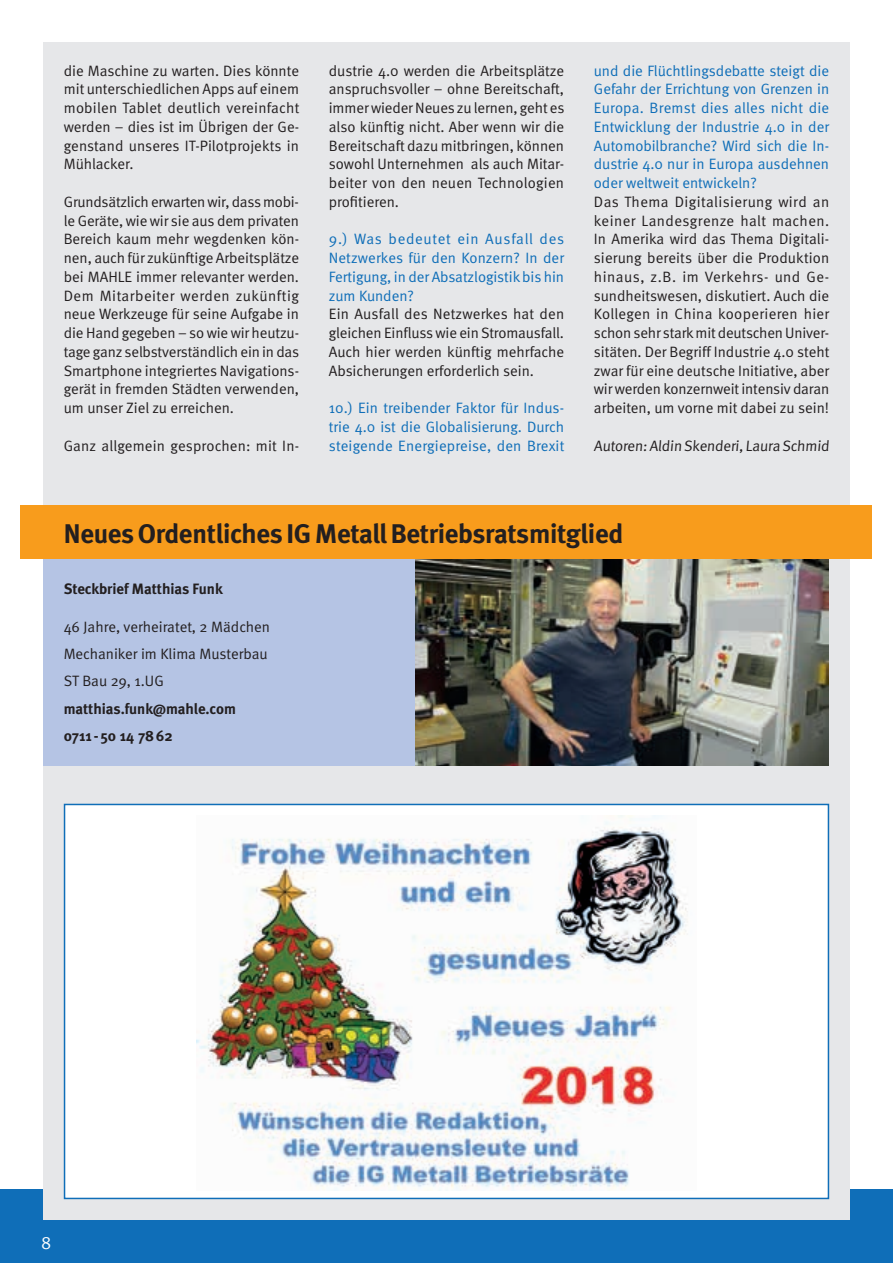
<style>
.page{position:relative;width:893px;height:1263px;background:#fff}
.page>*{position:absolute;margin:0;border:0;box-sizing:border-box;transform-origin:0 0}
.t1{font:700 27px "Meta";letter-spacing:-.01em;color:#231f20}
.t2{font:18px "Meta Normal";color:#fff}
.t3{font:15px/18.8px "Meta Normal";color:#231f20;text-align:justify}
.t4{font:15px/18.8px "Meta Normal";color:#0f6eb8;text-align:justify}
.t5{font:700 15px/27.3px "Meta";color:#231f20}
</style>
<div class="page">
<div style="left:0;top:1189px;width:893px;height:74px;background:#0f6eb8"></div>
<div style="left:43px;top:43px;width:807px;height:1177px;background:#e6e7e9"></div>
<div style="left:64px;top:804px;width:765px;height:395px;background:#fff;border:2px solid #0f6eb8"></div>
<div style="left:43px;top:555px;width:764px;height:210px;background:#b5c4e4"></div>
<img style="left:416px;top:558px;width:413px;height:207px">
<div style="left:20px;top:505px;width:852px;height:53px;background:#f89c1c"></div>
<img style="left:196px;top:815px;width:492px;height:376px">
<p class="t3" style="left:64px;top:61px;width:237px">die Maschine zu warten. Dies könnte mit unterschiedlichen Apps auf einem mobilen Tablet deutlich vereinfacht werden – dies ist im Übrigen der Ge&shy;genstand unseres IT-Pilotprojekts in Mühlacker.</p>
<p class="t3" style="left:64px;top:192px;width:237px">Grundsätzlich erwarten wir, dass mobi&shy;le Geräte, wie wir sie aus dem privaten Bereich kaum mehr wegdenken kön&shy;nen, auch für zukünftige Arbeitsplätze bei MAHLE immer relevanter werden.<br>Dem Mitarbeiter werden zukünftig neue Werkzeuge für seine Aufgabe in die Hand gegeben – so wie wir heutzu&shy;tage ganz selbstverständlich ein in das Smartphone integriertes Navigations&shy;gerät in fremden Städten verwenden, um unser Ziel zu erreichen.</p>
<p class="t3" style="left:64px;top:436px;width:237px">Ganz allgemein gesprochen: mit In-</p>
<p class="t3" style="left:329px;top:61px;width:237px">dustrie 4.0 werden die Arbeitsplätze anspruchsvoller – ohne Bereitschaft, immer wieder Neues zu lernen, geht es also künftig nicht. Aber wenn wir die Bereitschaft dazu mitbringen, können sowohl Unternehmen als auch Mitar&shy;beiter von den neuen Technologien profitieren.</p>
<p class="t4" style="left:329px;top:230px;width:237px">9.) Was bedeutet ein Ausfall des Netzwerkes für den Konzern? In der Fertigung, in der Absatzlogistik bis hin zum Kunden?</p>
<p class="t3" style="left:329px;top:305px;width:237px">Ein Ausfall des Netzwerkes hat den gleichen Einfluss wie ein Stromausfall.<br>Auch hier werden künftig mehrfache Absicherungen erforderlich sein.</p>
<p class="t4" style="left:329px;top:398px;width:237px">10.) Ein treibender Faktor für Indus&shy;trie 4.0 ist die Globalisierung. Durch steigende Energiepreise, den Brexit</p>
<p class="t4" style="left:594px;top:61px;width:237px">und die Flüchtlingsdebatte steigt die Gefahr der Errichtung von Grenzen in Europa. Bremst dies alles nicht die Entwicklung der Industrie 4.0 in der Automobilbranche? Wird sich die In&shy;dustrie 4.0 nur in Europa ausdehnen oder weltweit entwickeln?</p>
<p class="t3" style="left:594px;top:192px;width:237px">Das Thema Digitalisierung wird an keiner Landesgrenze halt machen.<br>In Amerika wird das Thema Digitali&shy;sierung bereits über die Produktion hinaus, z.B. im Verkehrs- und Ge&shy;sundheitswesen, diskutiert. Auch die Kollegen in China kooperieren hier schon sehr stark mit deutschen Univer&shy;sitäten. Der Begriff Industrie 4.0 steht zwar für eine deutsche Initiative, aber wir werden konzernweit intensiv daran arbeiten, um vorne mit dabei zu sein!</p>
<p class="t3" style="left:594px;top:436px;width:238px">Autoren: Aldin Skenderi, Laura Schmid</p>
<h1 class="t1" style="left:64px;top:518px;width:561px">Neues Ordentliches IG Metall Betriebsratsmitglied</h1>
<p class="t5" style="left:64px;top:575px;width:160px">Steckbrief Matthias Funk</p>
<p class="t3" style="left:64px;top:613px;width:208px;line-height:27.3px;text-align:left">46 Jahre, verheiratet, 2 Mädchen<br>Mechaniker im Klima Musterbau<br>ST Bau 29, 1.UG</p>
<p class="t5" style="left:64px;top:694px;width:174px">matthias.funk@mahle.com<br>0711 -50 14 7862</p>
<p class="t2" style="left:41px;top:1232px;width:12px">8</p>
</div>
